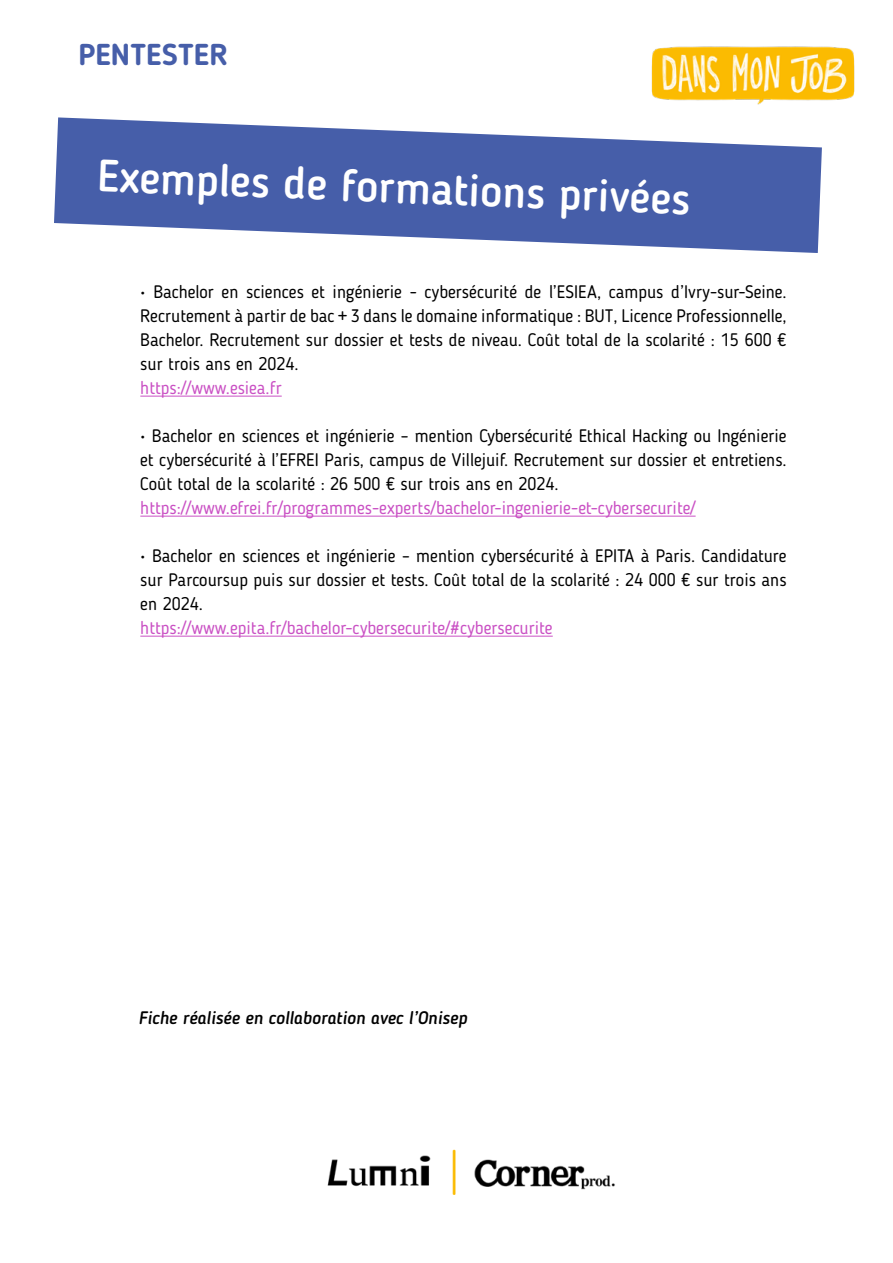
<style>
.page{position:relative;width:893px;height:1263px;background:#fff}
.page>*{position:absolute;margin:0;border:0;box-sizing:border-box;transform-origin:0 0}
.t1{font:500 45px "Blogger Sans";color:#fff}
.t2{font:300 45px "Blogger Sans";color:#fbbb01}
.t3{font:700 30px "Blogger Sans";letter-spacing:.005em;color:#465ea9}
.t4{font:18px/24px "Blogger Sans";color:#000;text-align:justify}
.t5{font:18px "Blogger Sans";color:#ca51c4}
.t6{font:italic 500 18px "Blogger Sans";color:#000}
</style>
<div class="page">
<img style="left:651px;top:46px;width:204px;height:59px">
<img style="left:327px;top:1155px;width:104px;height:32px">
<img style="left:474px;top:1159px;width:141px;height:31px">
<svg style="left:54px;top:117px;width:768px;height:136px;fill:#465ea9"></svg>
<hr style="left:140px;top:396px;width:142px;height:1px;background:#ca51c4">
<hr style="left:140px;top:516px;width:556px;height:1px;background:#ca51c4">
<hr style="left:140px;top:636px;width:413px;height:1px;background:#ca51c4">
<h2 class="t3" style="left:78px;top:37px;width:151px">PENTESTER</h2>
<h1 class="t1" style="left:98px;top:150px;width:595px;rotate:2deg">Exemples de formations privées</h1>
<p class="t4" style="left:140px;top:279px;width:648px">• Bachelor en sciences et ingénierie - cybersécurité de l’ESIEA, campus d’Ivry-sur-Seine.<br>Recrutement à partir de bac + 3 dans le domaine informatique : BUT, Licence Professionnelle, Bachelor. Recrutement sur dossier et tests de niveau. Coût total de la scolarité : 15 600 € sur trois ans en 2024.</p>
<p class="t5" style="left:140px;top:377px;width:143px">https://www.esiea.fr</p>
<p class="t4" style="left:140px;top:423px;width:648px">• Bachelor en sciences et ingénierie – mention Cybersécurité Ethical Hacking ou Ingénierie et cybersécurité à l’EFREI Paris, campus de Villejuif. Recrutement sur dossier et entretiens.<br>Coût total de la scolarité : 26 500 € sur trois ans en 2024.</p>
<p class="t5" style="left:140px;top:496px;width:557px">https://www.efrei.fr/programmes-experts/bachelor-ingenierie-et-cybersecurite/</p>
<p class="t4" style="left:140px;top:543px;width:648px">• Bachelor en sciences et ingénierie – mention cybersécurité à EPITA à Paris. Candidature sur Parcoursup puis sur dossier et tests. Coût total de la scolarité : 24 000 € sur trois ans en 2024.</p>
<p class="t5" style="left:140px;top:616px;width:414px">https://www.epita.fr/bachelor-cybersecurite/#cybersecurite</p>
<p class="t6" style="left:138px;top:1006px;width:330px">Fiche réalisée en collaboration avec l’Onisep</p>
<h1 class="t2" style="left:449px;top:1142px;width:12px">|</h1>
</div>
